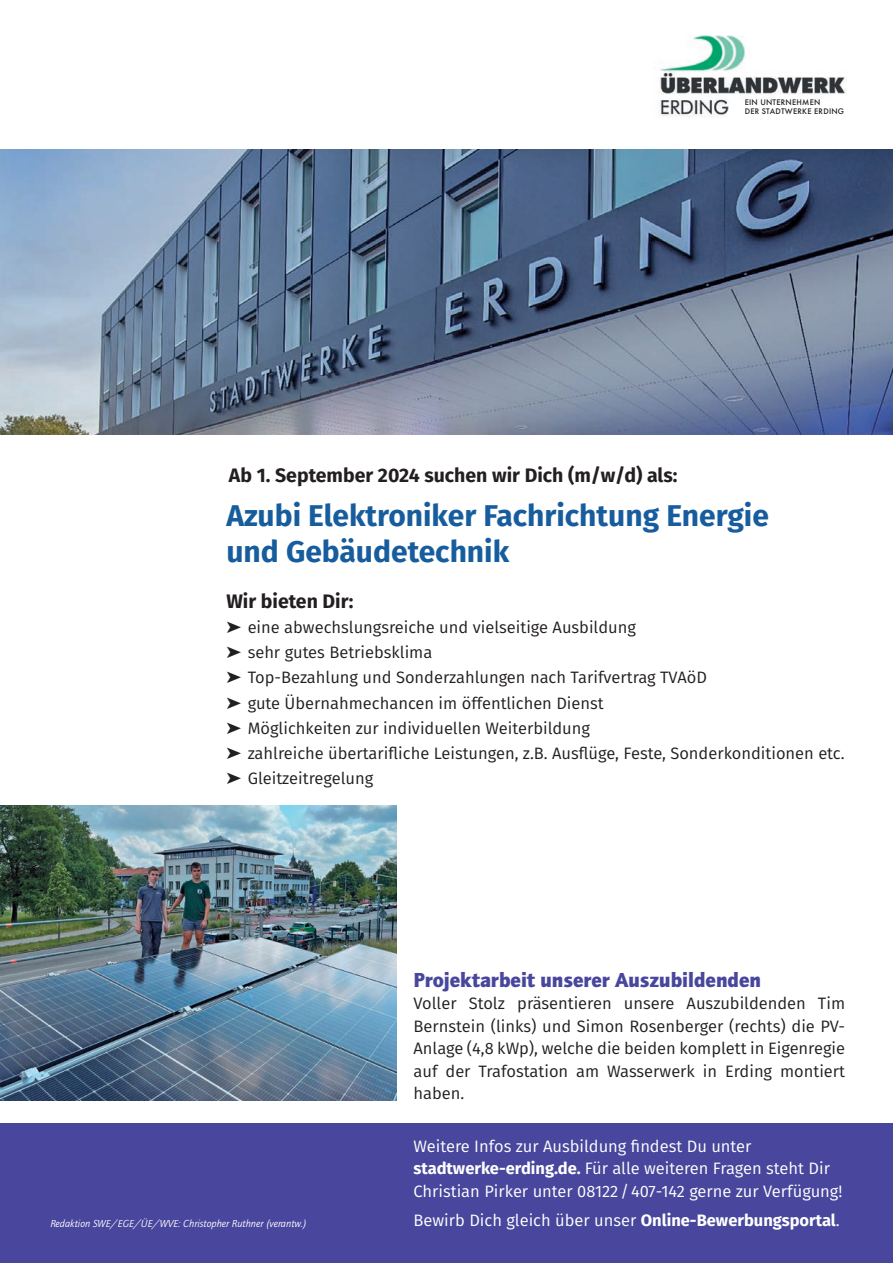
<style>
.page{position:relative;width:893px;height:1263px;background:#fff}
.page>*{position:absolute;margin:0;border:0;box-sizing:border-box;transform-origin:0 0}
.t1{font:700 30px/36px "Fira Sans";color:#175d9e}
.t2{font:900 21px "Quay Sans ITC Std";color:#48479d}
.t3{font:700 19.5px "Fira Sans";color:#231f20}
.t4{font:16.5px/25.2px "Fira Sans";color:#231f20}
.t5{font:16.5px/22.5px "Fira Sans";color:#fff}
.t6{font:italic 10.5px "Quay Sans ITC Std";color:#fff}
.t7{font:500 8.4px/8.4px "Futura PT";letter-spacing:.03em;color:#231f20}
.s1{font-weight:700}
</style>
<div class="page">
<div style="left:0;top:1124px;width:893px;height:139px;background:#48479d"></div>
<img style="left:0;top:150px;width:893px;height:284px">
<img style="left:658px;top:35px;width:189px;height:82px">
<div style="left:730px;top:99px;width:119px;height:20px;background:#fff"></div>
<img style="left:0;top:806px;width:396px;height:294px">
<p class="t7" style="left:745px;top:98px;width:101px">EIN UNTERNEHMEN<br>DER STADTWERKE ERDING</p>
<p class="t3" style="left:229px;top:458px;width:450px">Ab 1. September 2024 suchen wir Dich (m/w/d) als:</p>
<p class="t1" style="left:226px;top:496px;width:544px">Azubi Elektroniker Fachrichtung Energie und Gebäudetechnik</p>
<p class="t3" style="left:226px;top:584px;width:129px">Wir bieten Dir:</p>
<p class="t4" style="left:226px;top:614px;width:620px">➤ eine abwechslungsreiche und vielseitige Ausbildung<br>➤ sehr gutes Betriebsklima<br>➤ Top-Bezahlung und Sonderzahlungen nach Tarifvertrag TVAöD<br>➤ gute Übernahmechancen im öffentlichen Dienst<br>➤ Möglichkeiten zur individuellen Weiterbildung<br>➤ zahlreiche übertarifliche Leistungen, z.B. Ausflüge, Feste, Sonderkonditionen etc. ➤ Gleitzeitregelung</p>
<p class="t6" style="left:50px;top:1217px;width:258px">Redaktion SWE/EGE/ÜE/WVE: Christopher Ruthner (verantw.)</p>
<p class="t2" style="left:414px;top:967px;width:349px">Projektarbeit unserer Auszubildenden</p>
<p class="t4" style="left:414px;top:992px;width:433px;line-height:22.5px;text-align:justify">Voller Stolz präsentieren unsere Auszubildenden Tim Bernstein (links) und Simon Rosenberger (rechts) die PV-Anlage (4,8 kWp), welche die beiden komplett in Eigenregie auf der Trafostation am Wasserwerk in Erding montiert haben.</p>
<p class="t5" style="left:414px;top:1134px;width:430px">Weitere Infos zur Ausbildung findest Du unter <span class="s1">stadtwerke-erding.de.</span> Für alle weiteren Fragen steht Dir<br>Christian Pirker unter 08122 / 407-142 gerne zur Verfügung!</p>
<p class="t5" style="left:414px;top:1209px;width:428px">Bewirb Dich gleich über unser <span class="s1">Online-Bewerbungsportal</span>.</p>
</div>
